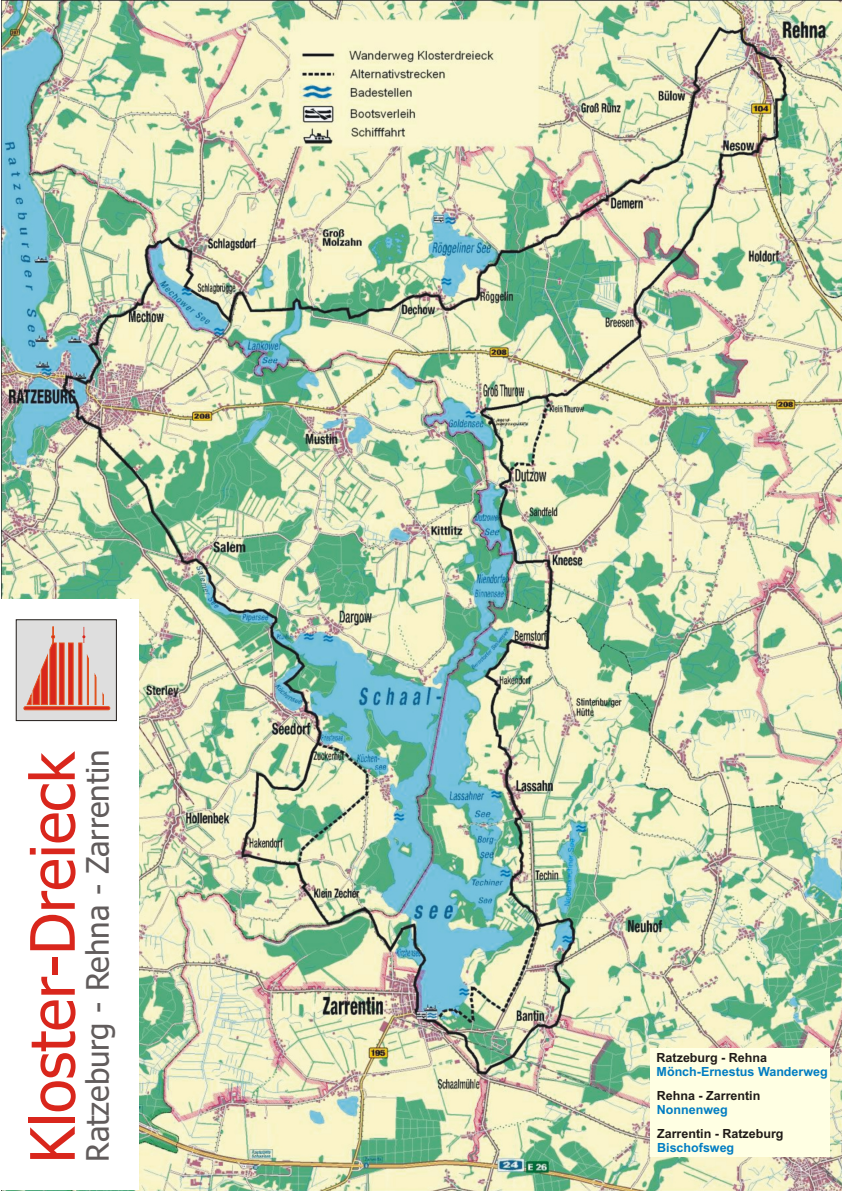
<style>
.page{position:relative;width:842px;height:1191px;background:#fff}
.page>*{position:absolute;margin:0;border:0;box-sizing:border-box;transform-origin:0 0}
.t1{font:61.4px "Tahoma";color:#d9261c}
.t2{font:31.1px "Tahoma";color:#615c5c}
.t3{font:700 12.6px "Arial";color:#1f1a17}
.t4{font:700 12.6px "Arial";color:#007dc2}
</style>
<div class="page">
<img style="left:1px;top:1px;width:841px;height:1190px">
<div style="left:0;top:599px;width:139px;height:591px;background:#fff"></div>
<div style="left:651px;top:1048px;width:179px;height:109px;background:#ffffe3"></div>
<div style="left:16px;top:619px;width:101px;height:102px;background:#dedede;border:1px solid #1f1a17"></div>
<svg style="left:23px;top:626px;width:88px;height:85px"></svg>
<h1 class="t1" style="left:28px;top:1164px;width:413px;rotate:-90deg">Kloster-Dreieck</h1>
<h2 class="t2" style="left:85px;top:1162px;width:414px;rotate:-90deg">Ratzeburg - Rehna - Zarrentin</h2>
<p class="t3" style="left:657px;top:1053px;width:112px">Ratzeburg - Rehna</p>
<p class="t4" style="left:657px;top:1067px;width:173px">Mönch-Ernestus Wanderweg</p>
<p class="t3" style="left:657px;top:1091px;width:105px">Rehna - Zarrentin</p>
<p class="t4" style="left:657px;top:1105px;width:72px">Nonnenweg</p>
<p class="t3" style="left:657px;top:1129px;width:128px">Zarrentin - Ratzeburg</p>
<p class="t4" style="left:657px;top:1143px;width:79px">Bischofsweg</p>
</div>
